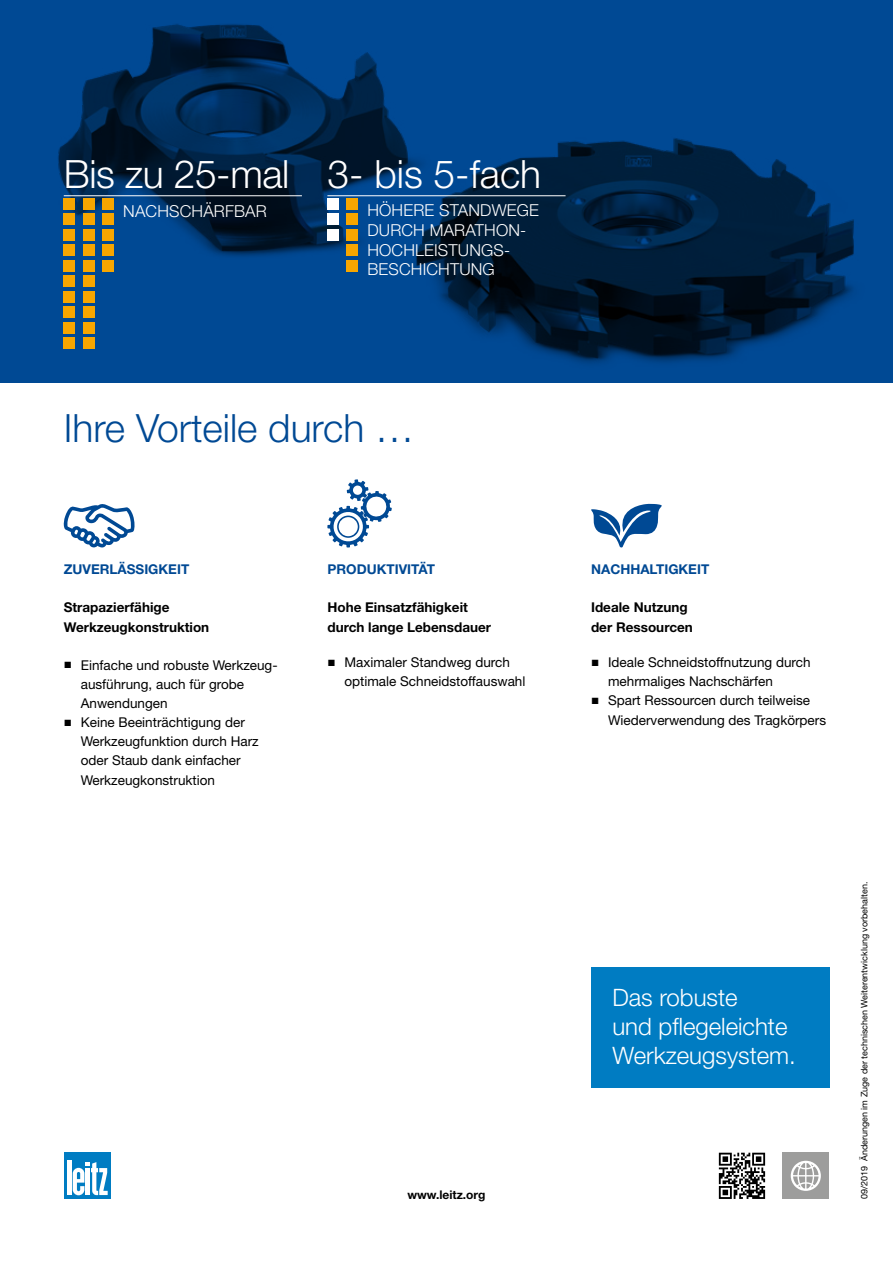
<style>
.page{position:relative;width:893px;height:1263px;background:#fff}
.page>*{position:absolute;margin:0;border:0;box-sizing:border-box;transform-origin:0 0}
.t1{font:300 39px "Helvetica Neue LT Pro";letter-spacing:-.01em;color:#fff}
.t2{font:300 39px "Helvetica Neue LT Pro";color:#004994}
.t3{font:300 24px/28.8px "Helvetica Neue LT Pro";color:#fff}
.t4{font:300 16.5px/19.8px "Helvetica Neue LT Pro";letter-spacing:.01em;color:#fff}
.t5{font:13.5px/19.2px "Helvetica Neue LT Pro";color:#000}
.t6{font:700 13.5px/19.2px "Helvetica Neue LT Pro";color:#000}
.t7{font:700 13.5px "Helvetica Neue LT Pro";color:#004994}
.t8{font:700 12px "Helvetica Neue LT Pro";color:#000}
.t9{font:9px "Helvetica Neue LT Pro";color:#000}
.s1{font-family:"Arial"}
</style>
<div class="page">
<svg style="left:0;top:0;width:893px;height:383px;background:#003972"></svg>
<div style="left:64px;top:1152px;width:47px;height:47px;background:#007cc2"></div>
<div style="left:67px;top:1160px;width:5px;height:35px;background:#fff"></div>
<svg style="left:73px;top:1162px;width:35px;height:33px"></svg>
<svg style="left:64px;top:504px;width:71px;height:43px"></svg>
<svg style="left:591px;top:504px;width:71px;height:43px"></svg>
<svg style="left:327px;top:479px;width:65px;height:68px"></svg>
<div style="left:327px;top:213px;width:12px;height:12px;background:#fff"></div>
<div style="left:327px;top:198px;width:12px;height:11px;background:#fff"></div>
<div style="left:346px;top:229px;width:12px;height:11px;background:#f7a600"></div>
<div style="left:346px;top:244px;width:12px;height:12px;background:#f7a600"></div>
<div style="left:346px;top:260px;width:12px;height:11px;background:#f7a600"></div>
<div style="left:346px;top:213px;width:12px;height:12px;background:#f7a600"></div>
<div style="left:346px;top:198px;width:12px;height:11px;background:#f7a600"></div>
<hr style="left:64px;top:195px;width:238px;height:1px;background:#fff">
<hr style="left:327px;top:195px;width:239px;height:1px;background:#fff">
<div style="left:64px;top:244px;width:11px;height:12px;background:#f7a600"></div>
<div style="left:64px;top:229px;width:11px;height:11px;background:#f7a600"></div>
<div style="left:64px;top:213px;width:11px;height:12px;background:#f7a600"></div>
<div style="left:64px;top:198px;width:11px;height:11px;background:#f7a600"></div>
<div style="left:64px;top:291px;width:11px;height:11px;background:#f7a600"></div>
<div style="left:64px;top:275px;width:11px;height:12px;background:#f7a600"></div>
<div style="left:64px;top:260px;width:11px;height:11px;background:#f7a600"></div>
<div style="left:64px;top:337px;width:11px;height:12px;background:#f7a600"></div>
<div style="left:64px;top:322px;width:11px;height:11px;background:#f7a600"></div>
<div style="left:64px;top:306px;width:11px;height:12px;background:#f7a600"></div>
<div style="left:83px;top:244px;width:11px;height:12px;background:#f7a600"></div>
<div style="left:83px;top:229px;width:11px;height:11px;background:#f7a600"></div>
<div style="left:83px;top:213px;width:11px;height:12px;background:#f7a600"></div>
<div style="left:83px;top:198px;width:11px;height:11px;background:#f7a600"></div>
<div style="left:83px;top:291px;width:11px;height:11px;background:#f7a600"></div>
<div style="left:83px;top:275px;width:11px;height:12px;background:#f7a600"></div>
<div style="left:83px;top:260px;width:11px;height:11px;background:#f7a600"></div>
<div style="left:83px;top:337px;width:11px;height:12px;background:#f7a600"></div>
<div style="left:83px;top:322px;width:11px;height:11px;background:#f7a600"></div>
<div style="left:83px;top:306px;width:11px;height:12px;background:#f7a600"></div>
<div style="left:103px;top:244px;width:11px;height:12px;background:#f7a600"></div>
<div style="left:103px;top:229px;width:11px;height:11px;background:#f7a600"></div>
<div style="left:103px;top:213px;width:11px;height:12px;background:#f7a600"></div>
<div style="left:103px;top:198px;width:11px;height:11px;background:#f7a600"></div>
<div style="left:103px;top:260px;width:11px;height:11px;background:#f7a600"></div>
<div style="left:327px;top:229px;width:12px;height:11px;background:#fff"></div>
<div style="left:783px;top:1153px;width:46px;height:46px;background:#9d9d9c"></div>
<svg style="left:791px;top:1161px;width:30px;height:30px"></svg>
<svg style="left:719px;top:1153px;width:46px;height:46px"></svg>
<div style="left:591px;top:967px;width:238px;height:120px;background:#007cc2"></div>
<h1 class="t1" style="left:64px;top:150px;width:227px">Bis zu 25-mal</h1>
<p class="t4" style="left:123px;top:201px;width:145px">NACHSCHÄRFBAR</p>
<h1 class="t1" style="left:327px;top:150px;width:215px">3- bis 5-fach</h1>
<p class="t4" style="left:367px;top:200px;width:173px">HÖHERE STANDWEGE<br>DURCH MARATHON-<br>HOCHLEISTUNGS‑<br>BESCHICHTUNG</p>
<h1 class="t2" style="left:64px;top:404px;width:352px">Ihre Vorteile durch …</h1>
<p class="t7" style="left:64px;top:561px;width:127px">ZUVERLÄSSIGKEIT</p>
<p class="t6" style="left:64px;top:598px;width:147px">Strapazierfähige<br>Werkzeugkonstruktion</p>
<p class="t5" style="left:81px;top:655px;width:198px;text-indent:-17px"><span class="s1">■</span> Einfache und robuste Werkzeug‑ ausführung, auch für grobe<br>Anwendungen</p>
<p class="t5" style="left:81px;top:713px;width:179px;text-indent:-17px"><span class="s1">■</span> Keine Beeinträchtigung der<br>Werkzeugfunktion durch Harz oder Staub dank einfacher<br>Werkzeugkonstruktion</p>
<p class="t7" style="left:327px;top:561px;width:109px">PRODUKTIVITÄT</p>
<p class="t6" style="left:327px;top:598px;width:165px">Hohe Einsatzfähigkeit durch lange Lebensdauer</p>
<p class="t5" style="left:344px;top:653px;width:183px;text-indent:-17px"><span class="s1">■</span> Maximaler Standweg durch optimale Schneidstoffauswahl</p>
<p class="t8" style="left:407px;top:1187px;width:80px">www.leitz.org</p>
<p class="t7" style="left:591px;top:561px;width:120px">NACHHALTIGKEIT</p>
<p class="t6" style="left:591px;top:598px;width:103px">Ideale Nutzung der Ressourcen</p>
<p class="t5" style="left:608px;top:653px;width:204px;text-indent:-17px"><span class="s1">■</span> Ideale Schneidstoffnutzung durch mehrmaliges Nachschärfen</p>
<p class="t5" style="left:608px;top:691px;width:220px;text-indent:-17px"><span class="s1">■</span> Spart Ressourcen durch teilweise<br>Wiederverwendung des Tragkörpers</p>
<h2 class="t3" style="left:612px;top:982px;width:185px">Das robuste<br>und pflegeleichte<br>Werkzeugsystem.</h2>
<p class="t9" style="left:859px;top:1199px;width:319px;rotate:-90deg">09/2019 Änderungen im Zuge der technischen Weiterentwicklung vorbehalten.</p>
</div>
